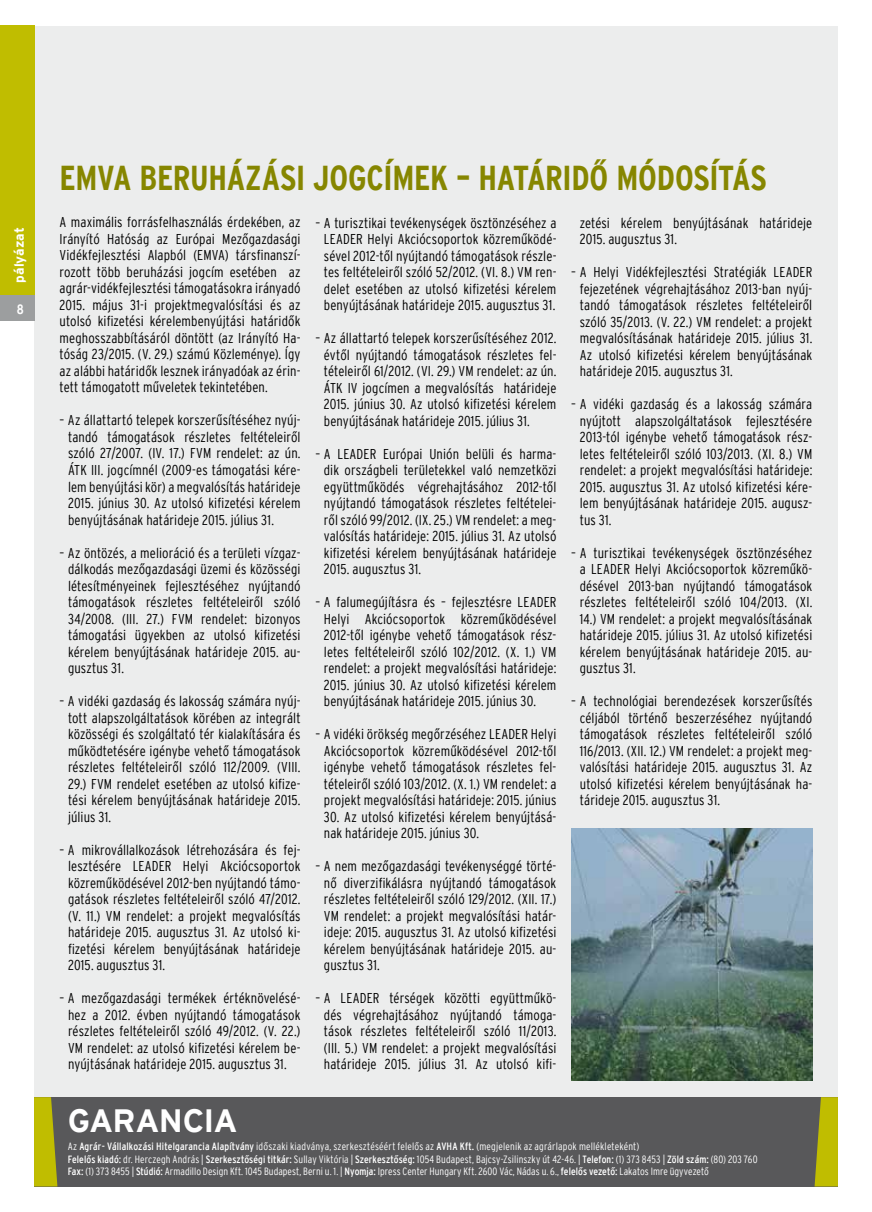
<style>
.page{position:relative;width:872px;height:1212px;background:#fff}
.page>*{position:absolute;margin:0;border:0;box-sizing:border-box;transform-origin:0 0}
.t1{font:34.5px "Interstate Bold Condensed HU";letter-spacing:-.005em;color:#868600}
.t2{font:32.25px "Interstate Bold HU";color:#fff}
.t3{font:14.25px/16.5px "Interstate Light Condensed HU";letter-spacing:.005em;color:#000;text-align:justify}
.t4{font:13.5px "Interstate Bold Condensed HU";color:#fff}
.t5{font:13.35px "Interstate Bold HU";letter-spacing:.005em;color:#fff}
.t6{font:10.5px/12.3px "Interstate Light Condensed HU";letter-spacing:.01em;color:#fff}
.s1{font-family:"Interstate Regular Condensed HU"}
</style>
<div class="page">
<div style="left:34px;top:26px;width:804px;height:1160px;background:#eceded"></div>
<div style="left:0;top:26px;width:34px;height:270px;background:#c0bd00"></div>
<div style="left:0;top:296px;width:34px;height:25px;background:#9c9e9f"></div>
<div style="left:34px;top:1097px;width:804px;height:89px;background:#58585a"></div>
<svg style="left:34px;top:1097px;width:23px;height:89px;background:#b3b00b"></svg>
<svg style="left:814px;top:1097px;width:24px;height:89px;background:#afac0e"></svg>
<img style="left:571px;top:828px;width:241px;height:252px">
<h1 class="t1" style="left:60px;top:158px;width:352px">EMVA BERUHÁZÁSI JOGCÍMEK</h1>
<h1 class="t1" style="left:456px;top:158px;width:310px">– HATÁRIDŐ MÓDOSÍTÁS</h1>
<p class="t5" style="left:12px;top:283px;width:57px;rotate:-90deg">PÁLYÁZAT</p>
<p class="t3" style="left:60px;top:214px;width:242px">A maximális forrásfelhasználás érdekében, az Irányító Hatóság az Európai Mezőgazdasági Vidékfejlesztési Alapból (EMVA) társfinanszí&shy;rozott több beruházási jogcím esetében az agrár-vidékfejlesztési támogatásokra irányadó 2015. május 31-i projektmegvalósítási és az utolsó kifizetési kérelembenyújtási határidők meghosszabbításáról döntött (az Irányító Ha&shy;tóság 23/2015. (V. 29.) számú Közleménye). Így az alábbi határidők lesznek irányadóak az érin&shy;tett támogatott műveletek tekintetében.</p>
<p class="t3" style="left:68px;top:412px;width:234px;text-indent:-8px">– Az állattartó telepek korszerűsítéséhez nyúj&shy;tandó támogatások részletes feltételeiről szóló 27/2007. (IV. 17.) FVM rendelet: az ún.<br>ÁTK III. jogcímnél (2009-es támogatási kére&shy;lem benyújtási kör) a megvalósítás határideje 2015. június 30. Az utolsó kifizetési kérelem benyújtásának határideje 2015. július 31.</p>
<p class="t3" style="left:68px;top:544px;width:234px;text-indent:-9px">– Az öntözés, a melioráció és a területi vízgaz&shy;dálkodás mezőgazdasági üzemi és közösségi létesítményeinek fejlesztéséhez nyújtandó támogatások részletes feltételeiről szóló 34/2008. (III. 27.) FVM rendelet: bizonyos támogatási ügyekben az utolsó kifizetési kérelem benyújtásának határideje 2015. au&shy;gusztus 31.</p>
<p class="t3" style="left:68px;top:693px;width:234px;text-indent:-8px">– A vidéki gazdaság és lakosság számára nyúj&shy;tott alapszolgáltatások körében az integrált közösségi és szolgáltató tér kialakítására és működtetésére igénybe vehető támogatások részletes feltételeiről szóló 112/2009. (VIII.<br>29.) FVM rendelet esetében az utolsó kifize&shy;tési kérelem benyújtásának határideje 2015. július 31.</p>
<p class="t3" style="left:68px;top:841px;width:234px;text-indent:-8px">– A mikrovállalkozások létrehozására és fej&shy;lesztésére LEADER Helyi Akciócsoportok közreműködésével 2012-ben nyújtandó támo&shy;gatások részletes feltételeiről szóló 47/2012. (V. 11.) VM rendelet: a projekt megvalósítás határideje 2015. augusztus 31. Az utolsó ki&shy;fizetési kérelem benyújtásának határideje 2015. augusztus 31.</p>
<p class="t3" style="left:59px;top:990px;width:242px;text-align:center">– A mezőgazdasági termékek értéknövelésé&shy;hez a 2012. évben nyújtandó támogatások részletes feltételeiről szóló 49/2012. (V. 22.)<br>VM rendelet: az utolsó kifizetési kérelem be&shy;nyújtásának határideje 2015. augusztus 31.</p>
<p class="t4" style="left:17px;top:301px;width:8px">8</p>
<p class="t3" style="left:315px;top:214px;width:242px;text-align:center">– A turisztikai tevékenységek ösztönzéséhez a LEADER Helyi Akciócsoportok közreműködé&shy;sével 2012-től nyújtandó támogatások részle&shy;tes feltételeiről szóló 52/2012. (VI. 8.) VM ren&shy;delet esetében az utolsó kifizetési kérelem benyújtásának határideje 2015. augusztus 31.</p>
<p class="t3" style="left:324px;top:330px;width:234px;text-indent:-9px">– Az állattartó telepek korszerűsítéséhez 2012. évtől nyújtandó támogatások részletes fel&shy;tételeiről 61/2012. (VI. 29.) VM rendelet: az ún.<br>ÁTK IV jogcímen a megvalósítás határideje 2015. június 30. Az utolsó kifizetési kérelem benyújtásának határideje 2015. július 31.</p>
<p class="t3" style="left:324px;top:445px;width:234px;text-indent:-8px">– A LEADER Európai Unión belüli és harma&shy;dik országbeli területekkel való nemzetközi együttműködés végrehajtásához 2012-től nyújtandó támogatások részletes feltételei&shy;ről szóló 99/2012. (IX. 25.) VM rendelet: a meg&shy;valósítás határideje: 2015. július 31. Az utolsó kifizetési kérelem benyújtásának határideje 2015. augusztus 31.</p>
<p class="t3" style="left:324px;top:594px;width:234px;text-indent:-9px">– A falumegújításra és – fejlesztésre LEADER Helyi Akciócsoportok közreműködésével 2012-től igénybe vehető támogatások rész&shy;letes feltételeiről szóló 102/2012. (X. 1.) VM rendelet: a projekt megvalósítási határideje:<br>2015. június 30. Az utolsó kifizetési kérelem benyújtásának határideje 2015. június 30.</p>
<p class="t3" style="left:315px;top:726px;width:242px;text-align:center">– A vidéki örökség megőrzéséhez LEADER Helyi Akciócsoportok közreműködésével 2012-től igénybe vehető támogatások részletes fel&shy;tételeiről szóló 103/2012. (X. 1.) VM rendelet: a projekt megvalósítási határideje: 2015. június</p>
<p class="t3" style="left:324px;top:808px;width:234px">30. Az utolsó kifizetési kérelem benyújtásá&shy;nak határideje 2015. június 30.</p>
<p class="t3" style="left:324px;top:858px;width:234px;text-indent:-8px">– A nem mezőgazdasági tevékenységgé törté&shy;nő diverzifikálásra nyújtandó támogatások részletes feltételeiről szóló 129/2012. (XII. 17.)<br>VM rendelet: a projekt megvalósítási határ&shy;ideje: 2015. augusztus 31. Az utolsó kifizetési kérelem benyújtásának határideje 2015. au&shy;gusztus 31.</p>
<p class="t3" style="left:315px;top:990px;width:242px;text-align:center">– A LEADER térségek közötti együttműkö&shy;dés végrehajtásához nyújtandó támoga&shy;tások részletes feltételeiről szóló 11/2013. (III. 5.) VM rendelet: a projekt megvalósítási határideje 2015. július 31. Az utolsó kifi-</p>
<p class="t3" style="left:580px;top:214px;width:234px">zetési kérelem benyújtásának határideje<br>2015. augusztus 31.</p>
<p class="t3" style="left:580px;top:264px;width:234px;text-indent:-9px">– A Helyi Vidékfejlesztési Stratégiák LEADER fejezetének végrehajtásához 2013-ban nyúj&shy;tandó támogatások részletes feltételeiről szóló 35/2013. (V. 22.) VM rendelet: a projekt megvalósításának határideje 2015. július 31.<br>Az utolsó kifizetési kérelem benyújtásának határideje 2015. augusztus 31.</p>
<p class="t3" style="left:580px;top:396px;width:234px;text-indent:-9px">– A vidéki gazdaság és a lakosság számára nyújtott alapszolgáltatások fejlesztésére 2013-tól igénybe vehető támogatások rész&shy;letes feltételeiről szóló 103/2013. (XI. 8.) VM rendelet: a projekt megvalósítási határideje:<br>2015. augusztus 31. Az utolsó kifizetési kére&shy;lem benyújtásának határideje 2015. augusz&shy;tus 31.</p>
<p class="t3" style="left:580px;top:544px;width:234px;text-indent:-9px">– A turisztikai tevékenységek ösztönzéséhez a LEADER Helyi Akciócsoportok közreműkö&shy;désével 2013-ban nyújtandó támogatások részletes feltételeiről szóló 104/2013. (XI.<br>14.) VM rendelet: a projekt megvalósításának határideje 2015. július 31. Az utolsó kifizetési kérelem benyújtásának határideje 2015. au&shy;gusztus 31.</p>
<p class="t3" style="left:580px;top:693px;width:234px;text-indent:-9px">– A technológiai berendezések korszerűsítés céljából történő beszerzéséhez nyújtandó támogatások részletes feltételeiről szóló 116/2013. (XII. 12.) VM rendelet: a projekt meg&shy;valósítási határideje 2015. augusztus 31. Az utolsó kifizetési kérelem benyújtásának ha&shy;tárideje 2015. augusztus 31.</p>
<h2 class="t2" style="left:68px;top:1102px;width:22px">GARANCIA</h2>
<p class="t6" style="left:68px;top:1140px;width:691px">Az <span class="s1">Agrár- Vállalkozási Hitelgarancia Alapítvány</span> időszaki kiadványa, szerkesztéséért felelős az <span class="s1">AVHA Kft.</span> (megjelenik az agrárlapok mellékleteként)<br><span class="s1">Felelős kiadó:</span> dr. Herczegh András | <span class="s1">Szerkesztőségi titkár:</span> Sullay Viktória | <span class="s1">Szerkesztőség:</span> 1054 Budapest, Bajcsy-Zsilinszky út 42-46. | <span class="s1">Telefon:</span> (1) 373 8453 | <span class="s1">Zöld szám:</span> (80) 203 760<br><span class="s1">Fax:</span> (1) 373 8455 | <span class="s1">Stúdió:</span> Armadillo Design Kft. 1045 Budapest, Berni u. 1. | <span class="s1">Nyomja:</span> Ipress Center Hungary Kft. 2600 Vác, Nádas u. 6., <span class="s1">felelős vezető:</span> Lakatos Imre ügyvezető</p>
</div>
